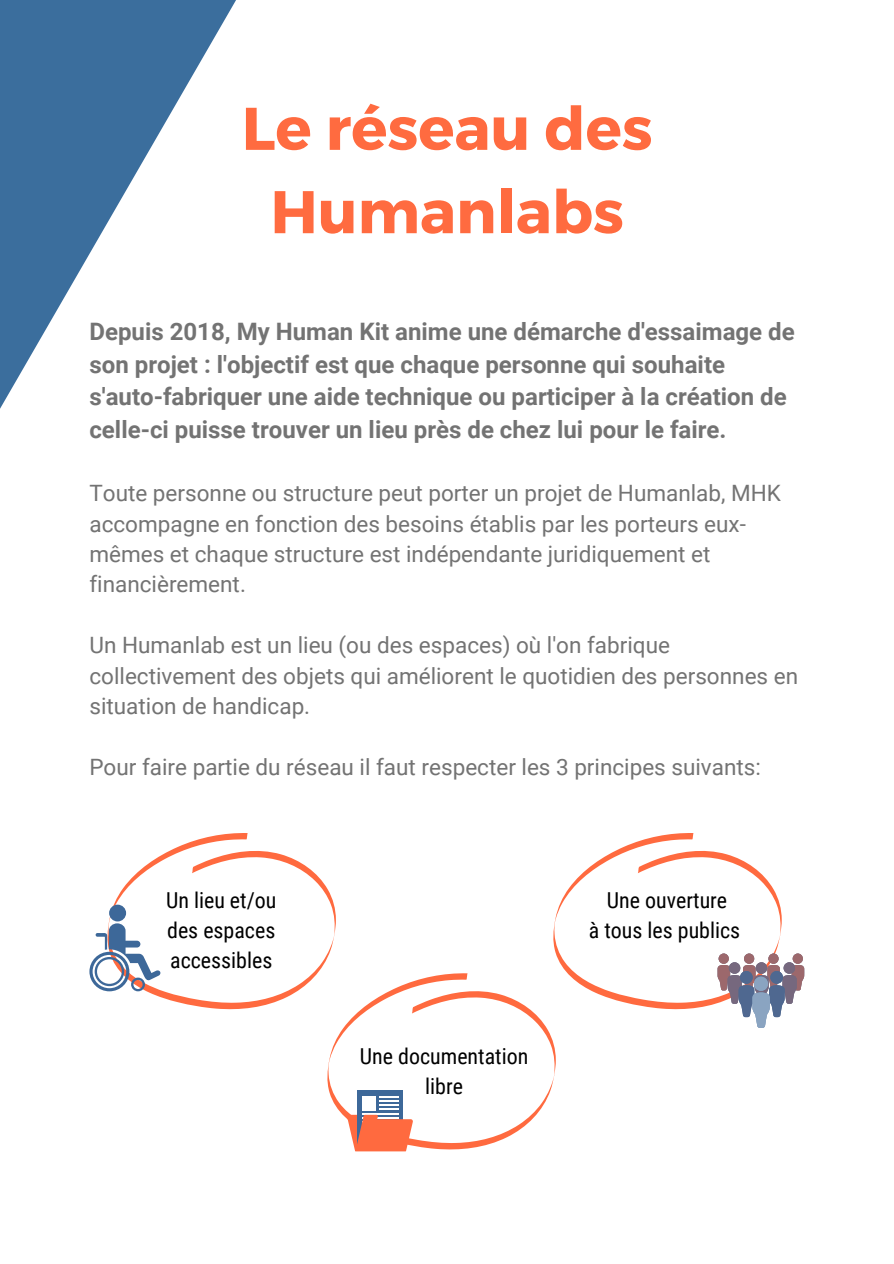
<style>
.page{position:relative;width:894px;height:1264px;background:#fff}
.page>*{position:absolute;margin:0;border:0;box-sizing:border-box;transform-origin:0 0}
.t1{font:700 60.15px/83.2px "Montserrat";color:#ff6b40;text-align:center}
.t2{font:700 24px/32.7px "Roboto";color:#737373}
.t3{font:22.5px/30.5px "Roboto";color:#737373}
.t4{font:21.9px/29.8px "Roboto Condensed";color:#000;text-align:center}
</style>
<div class="page">
<svg style="left:89px;top:833px;width:715px;height:318px"></svg>
<div style="left:753px;top:976px;width:14px;height:14px;background:#8aa4c1;border-radius:50%"></div>
<svg style="left:0;top:0;width:236px;height:409px;fill:#3b6e9d"></svg>
<p class="t1" style="left:242px;top:84px;width:412px">Le réseau des<br>Humanlabs</p>
<p class="t2" style="left:89px;top:315px;width:706px">Depuis 2018, My Human Kit anime une démarche d'essaimage de son projet : l'objectif est que chaque personne qui souhaite s'auto-fabriquer une aide technique ou participer à la création de celle-ci puisse trouver un lieu près de chez lui pour le faire.</p>
<p class="t3" style="left:89px;top:478px;width:692px">Toute personne ou structure peut porter un projet de Humanlab, MHK accompagne en fonction des besoins établis par les porteurs eux&shy;mêmes et chaque structure est indépendante juridiquement et financièrement.</p>
<p class="t3" style="left:89px;top:630px;width:710px">Un Humanlab est un lieu (ou des espaces) où l'on fabrique collectivement des objets qui améliorent le quotidien des personnes en situation de handicap.</p>
<p class="t3" style="left:89px;top:752px;width:672px">Pour faire partie du réseau il faut respecter les 3 principes suivants:</p>
<p class="t4" style="left:166px;top:885px;width:112px">Un lieu et/ou</p>
<p class="t4" style="left:167px;top:915px;width:110px">des espaces</p>
<p class="t4" style="left:170px;top:945px;width:104px">accessibles</p>
<p class="t4" style="left:360px;top:1041px;width:170px">Une documentation libre</p>
<p class="t4" style="left:606px;top:885px;width:122px">Une ouverture</p>
<p class="t4" style="left:588px;top:915px;width:153px">à tous les publics</p>
</div>
